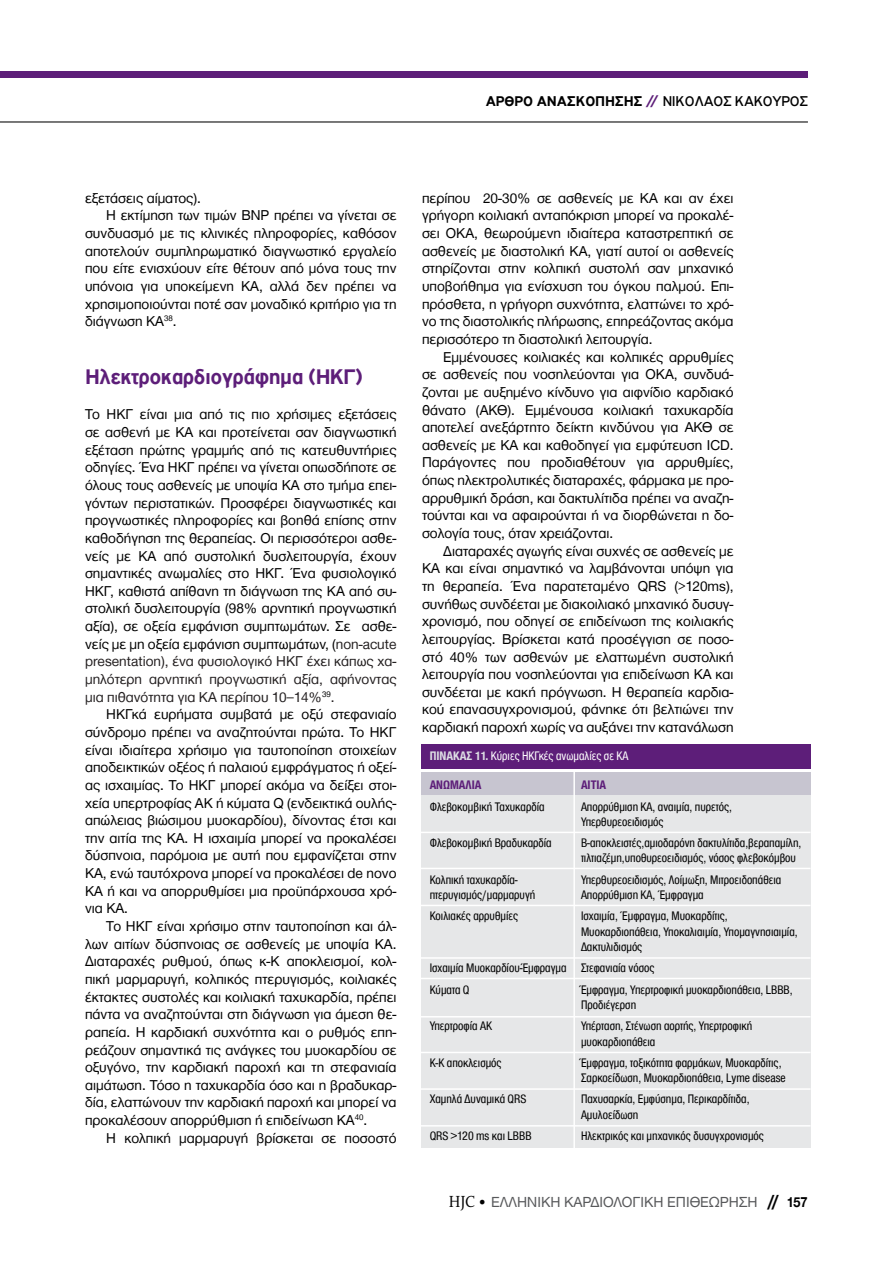
<style>
.page{position:relative;width:893px;height:1263px;background:#fff}
.page>*{position:absolute;margin:0;border:0;box-sizing:border-box;transform-origin:0 0}
.t1{font:700 22.5px "PF Highway Gothic";letter-spacing:-.02em;color:#5d1e79}
.t2{font:15px "Helvetica Neue Greek";color:#58595b}
.t3{font:700 15px "PF Highway Gothic";color:#000}
.t4{font:15px "PF Highway Gothic";color:#000}
.t5{font:14.7px/17.7px "Helvetica Neue Greek";color:#000;text-align:justify}
.t6{font:condensed 12.75px/15.3px "Helvetica Neue Greek";color:#000}
.t7{font:condensed 12.75px "Helvetica Neue Greek";color:#fff}
.t8{font:700 condensed 12.75px "Helvetica Neue Greek";color:#5d1e79}
.s1{color:#5d1e79}
.s2{font-weight:400}
.s3{color:#231f20}
.s4{font-weight:700;color:#dcdce3}
.s5{font-family:"PF Archive Pro";font-size:16.5px;color:#000}
.s6{color:#000}
.s7{font-family:"Futura TGR";font-weight:700;font-size:16.5px;color:#000}
.s8{font-weight:700;color:#000}
</style>
<div class="page">
<div style="left:0;top:72px;width:808px;height:6px;background:#5d1e79"></div>
<hr style="left:0;top:121px;width:808px;height:1px;background:#000">
<div style="left:421px;top:772px;width:389px;height:375px;background:#e6e7e8"></div>
<div style="left:421px;top:772px;width:389px;height:23px;background:#c7c5d0"></div>
<hr style="left:573px;top:768px;width:2px;height:380px;background:#fff">
<div style="left:421px;top:744px;width:389px;height:24px;background:#5d1e79"></div>
<hr style="left:421px;top:1052px;width:389px;height:1px;background:#fff">
<hr style="left:421px;top:957px;width:389px;height:2px;background:#fff">
<hr style="left:421px;top:868px;width:389px;height:1px;background:#fff">
<hr style="left:421px;top:832px;width:389px;height:1px;background:#fff">
<hr style="left:421px;top:905px;width:389px;height:1px;background:#fff">
<hr style="left:421px;top:978px;width:389px;height:1px;background:#fff">
<hr style="left:421px;top:1016px;width:389px;height:1px;background:#fff">
<hr style="left:421px;top:1088px;width:389px;height:2px;background:#fff">
<hr style="left:421px;top:1125px;width:389px;height:1px;background:#fff">
<p class="t3" style="left:486px;top:93px;width:210px">ΑΡΘΡΟ ΑΝΑΣΚΟΠΗΣΗΣ <span class="s1">//</span> <span class="s2">ΝΙΚΟΛΑΟ</span></p>
<p class="t4" style="left:723px;top:93px;width:50px">Σ ΚΑΚΟΥΡΟ</p>
<p class="t4" style="left:799px;top:93px;width:10px">Σ</p>
<p class="t5" style="left:85px;top:189px;width:117px">εξετάσεις αίματος).</p>
<p class="t5" style="left:106px;top:207px;width:292px">Η εκτίμηση των τιμών BNP πρέπει να γίνεται σε</p>
<p class="t5" style="left:85px;top:224px;width:313px">συνδυασμό με τις κλινικές πληροφορίες, καθόσον</p>
<p class="t5" style="left:85px;top:242px;width:313px">αποτελούν συμπληρωματικό διαγνωστικό εργαλείο</p>
<p class="t5" style="left:85px;top:260px;width:313px">που είτε ενισχύουν είτε θέτουν από μόνα τους την</p>
<p class="t5" style="left:85px;top:277px;width:313px">υπόνοια για υποκείμενη ΚΑ, αλλά δεν πρέπει να</p>
<p class="t5" style="left:85px;top:295px;width:313px">χρησιμοποιούνται ποτέ σαν μοναδικό κριτήριο για τη</p>
<p class="t5" style="left:85px;top:313px;width:93px">διάγνωση ΚΑ<sup>38</sup>.</p>
<h1 class="t1" style="left:85px;top:364px;width:279px">Ηλεκτροκαρδιογράφημα (ΗΚΓ)</h1>
<p class="t5" style="left:85px;top:406px;width:313px">Το ΗΚΓ είναι μια από τις πιο χρήσιμες εξετάσεις σε ασθενή με ΚΑ και προτείνεται σαν διαγνωστική εξέταση πρώτης γραμμής από τις κατευθυντήριες οδηγίες. Ένα ΗΚΓ πρέπει να γίνεται οπωσδήποτε σε όλους τους ασθενείς με υποψία ΚΑ στο τμήμα επει&shy;γόντων περιστατικών. Προσφέρει διαγνωστικές και προγνωστικές πληροφορίες και βοηθά επίσης στην καθοδήγηση της θεραπείας. Οι περισσότεροι ασθε&shy;νείς με ΚΑ από συστολική δυσλειτουργία, έχουν σημαντικές ανωμαλίες στο ΗΚΓ. Ένα φυσιολογικό ΗΚΓ, καθιστά απίθανη τη διάγνωση της ΚΑ από συ&shy;στολική δυσλειτουργία (98% αρνητική προγνωστική αξία), σε οξεία εμφάνιση συμπτωμάτων. Σε ασθε&shy;νείς με μη οξεία εμφάνιση συμπτωμάτων, (<span class="s3">non-acute presentation), ένα φυσιολογικό ΗΚΓ έχει κάπως χα&shy;μηλότερη αρνητική προγνωστική αξία, αφήνοντας μια πιθανότητα για ΚΑ περίπου 10–14%</span><sup>39</sup><span class="s3">.</span></p>
<p class="t5" style="left:85px;top:706px;width:313px;text-indent:21px">ΗΚΓκά ευρήματα συμβατά με οξύ στεφανιαίο σύνδρομο πρέπει να αναζητούνται πρώτα. Το ΗΚΓ είναι ιδιαίτερα χρήσιμο για ταυτοποίηση στοιχείων αποδεικτικών οξέος ή παλαιού εμφράγματος ή οξεί&shy;ας ισχαιμίας. Το ΗΚΓ μπορεί ακόμα να δείξει στοι&shy;χεία υπερτροφίας ΑΚ ή κύματα Q (ενδεικτικά ουλής&shy;απώλειας βιώσιμου μυοκαρδίου), δίνοντας έτσι και την αιτία της ΚΑ. Η ισχαιμία μπορεί να προκαλέσει δύσπνοια, παρόμοια με αυτή που εμφανίζεται στην ΚΑ, ενώ ταυτόχρονα μπορεί να προκαλέσει de novo ΚΑ ή και να απορρυθμίσει μια προϋπάρχουσα χρό&shy;νια ΚΑ.</p>
<p class="t5" style="left:85px;top:917px;width:313px;text-indent:21px">Το ΗΚΓ είναι χρήσιμο στην ταυτοποίηση και άλ&shy;λων αιτίων δύσπνοιας σε ασθενείς με υποψία ΚΑ.<br>Διαταραχές ρυθμού, όπως κ-Κ αποκλεισμοί, κολ&shy;πική μαρμαρυγή, κολπικός πτερυγισμός, κοιλιακές έκτακτες συστολές και κοιλιακή ταχυκαρδία, πρέπει πάντα να αναζητούνται στη διάγνωση για άμεση θε&shy;ραπεία. Η καρδιακή συχνότητα και ο ρυθμός επη&shy;ρεάζουν σημαντικά τις ανάγκες του μυοκαρδίου σε οξυγόνο, την καρδιακή παροχή και τη στεφανιαία αιμάτωση. Τόσο η ταχυκαρδία όσο και η βραδυκαρ&shy;δία, ελαττώνουν την καρδιακή παροχή και μπορεί να προκαλέσουν απορρύθμιση ή επιδείνωση ΚΑ<sup>40</sup>.</p>
<p class="t5" style="left:106px;top:1129px;width:292px">Η κολπική μαρμαρυγή βρίσκεται σε ποσοστό</p>
<p class="t5" style="left:422px;top:189px;width:313px">περίπου 20-30% σε ασθενείς με ΚΑ και αν έχει γρήγορη κοιλιακή ανταπόκριση μπορεί να προκαλέ&shy;σει ΟΚΑ, θεωρούμενη ιδιαίτερα καταστρεπτική σε ασθενείς με διαστολική ΚΑ, γιατί αυτοί οι ασθενείς στηρίζονται στην κολπική συστολή σαν μηχανικό υποβοήθημα για ενίσχυση του όγκου παλμού. Επι&shy;πρόσθετα, η γρήγορη συχνότητα, ελαττώνει το χρό&shy;νο της διαστολικής πλήρωσης, επηρεάζοντας ακόμα περισσότερο τη διαστολική λειτουργία.</p>
<p class="t5" style="left:422px;top:348px;width:313px;text-indent:21px">Εμμένουσες κοιλιακές και κολπικές αρρυθμίες σε ασθενείς που νοσηλεύονται για ΟΚΑ, συνδυά&shy;ζονται με αυξημένο κίνδυνο για αιφνίδιο καρδιακό θάνατο (ΑΚΘ). Εμμένουσα κοιλιακή ταχυκαρδία αποτελεί ανεξάρτητο δείκτη κινδύνου για ΑΚΘ σε ασθενείς με ΚΑ και καθοδηγεί για εμφύτευση ICD.<br>Παράγοντες που προδιαθέτουν για αρρυθμίες, όπως ηλεκτρολυτικές διαταραχές, φάρμακα με προ&shy;αρρυθμική δράση, και δακτυλίτιδα πρέπει να αναζη&shy;τούνται και να αφαιρούνται ή να διορθώνεται η δο&shy;σολογία τους, όταν χρειάζονται.</p>
<p class="t5" style="left:422px;top:542px;width:313px;text-indent:21px">Διαταραχές αγωγής είναι συχνές σε ασθενείς με ΚΑ και είναι σημαντικό να λαμβάνονται υπόψη για τη θεραπεία. Ένα παρατεταμένο QRS (&gt;120ms), συνήθως συνδέεται με διακοιλιακό μηχανικό δυσυγ&shy;χρονισμό, που οδηγεί σε επιδείνωση της κοιλιακής λειτουργίας. Βρίσκεται κατά προσέγγιση σε ποσο&shy;στό 40% των ασθενών με ελαττωμένη συστολική λειτουργία που νοσηλεύονται για επιδείνωση ΚΑ και συνδέεται με κακή πρόγνωση. Η θεραπεία καρδια&shy;κού επανασυγχρονισμού, φάνηκε ότι βελτιώνει την καρδιακή παροχή χωρίς να αυξάνει την κατανάλωση</p>
<p class="t7" style="left:430px;top:749px;width:200px"><span class="s4">Πίνακας 11.</span> Κύριες ΗΚΓκές ανωμαλίες σε ΚΑ</p>
<p class="t8" style="left:430px;top:778px;width:53px">Ανωμαλία</p>
<p class="t6" style="left:430px;top:798px;width:116px">Φλεβοκομβική Ταχυκαρδία</p>
<p class="t6" style="left:430px;top:835px;width:124px">Φλεβοκομβική Βραδυκαρδία</p>
<p class="t6" style="left:430px;top:872px;width:107px">Κολπική ταχυκαρδία&shy;πτερυγισμός/μαρμαρυγή</p>
<p class="t6" style="left:430px;top:908px;width:90px">Κοιλιακές αρρυθμίες</p>
<p class="t6" style="left:430px;top:957px;width:138px;line-height:21.3px">Ισχαιμία Μυοκαρδίου-Έμφραγμα<br>Κύματα Q</p>
<p class="t6" style="left:430px;top:1018px;width:64px">Υπερτροφία ΑΚ</p>
<p class="t6" style="left:430px;top:1055px;width:73px">Κ-Κ αποκλεισμός</p>
<p class="t6" style="left:430px;top:1091px;width:98px">Χαμηλά Δυναμικά QRS</p>
<p class="t6" style="left:430px;top:1128px;width:103px">QRS &gt;120 ms και LBBB</p>
<p class="t8" style="left:581px;top:778px;width:27px">Αιτία</p>
<p class="t6" style="left:581px;top:799px;width:153px">Απορρύθμιση ΚΑ, αναιμία, πυρετός,<br>Υπερθυρεοειδισμός</p>
<p class="t6" style="left:581px;top:835px;width:222px">Β-αποκλειστές,αμιοδαρόνη δακτυλίτιδα,βεραπαμίλη, τιλτιαζέμη,υποθυρεοειδισμός, νόσος φλεβοκόμβου</p>
<p class="t6" style="left:581px;top:872px;width:202px">Υπερθυρεοειδισμός, Λοίμωξη, Μιτροειδοπάθεια<br>Απορρύθμιση ΚΑ, Έμφραγμα</p>
<p class="t6" style="left:581px;top:908px;width:218px">Ισχαιμία, Έμφραγμα, Μυοκαρδίτις,<br>Μυοκαρδιοπάθεια, Υποκαλιαιμία, Υπομαγνησιαιμία,<br>Δακτυλιδισμός</p>
<p class="t6" style="left:581px;top:957px;width:213px;line-height:21.3px">Στεφανιαία νόσος<br>Έμφραγμα, Υπερτροφική μυοκαρδιοπάθεια, LBBB,</p>
<p class="t6" style="left:581px;top:994px;width:173px;line-height:21.3px">Προδιέγερση<br>Υπέρταση, Στένωση αορτής, Υπερτροφική</p>
<p class="t6" style="left:581px;top:1030px;width:202px;line-height:21.3px">μυοκαρδιοπάθεια<br>Έμφραγμα, τοξικότητα φαρμάκων, Μυοκαρδίτις,</p>
<p class="t6" style="left:581px;top:1067px;width:206px;line-height:21.3px">Σαρκοείδωση, Μυοκαρδιοπάθεια, Lyme disease<br>Παχυσαρκία, Εμφύσημα, Περικαρδίτιδα,</p>
<p class="t6" style="left:581px;top:1104px;width:184px;line-height:21.3px">Αμυλοείδωση<br>Ηλεκτρικός και μηχανικός δυσυγχρονισμός</p>
<p class="t2" style="left:449px;top:1194px;width:361px"><span class="s5">HJC</span> <span class="s6">•</span> EΛΛΗΝΙΚΗ ΚΑΡΔΙΟΛΟΓΙΚΗ ΕΠΙΘΕΩΡΗΣΗ <span class="s7">//</span> <span class="s8">157</span></p>
</div>
